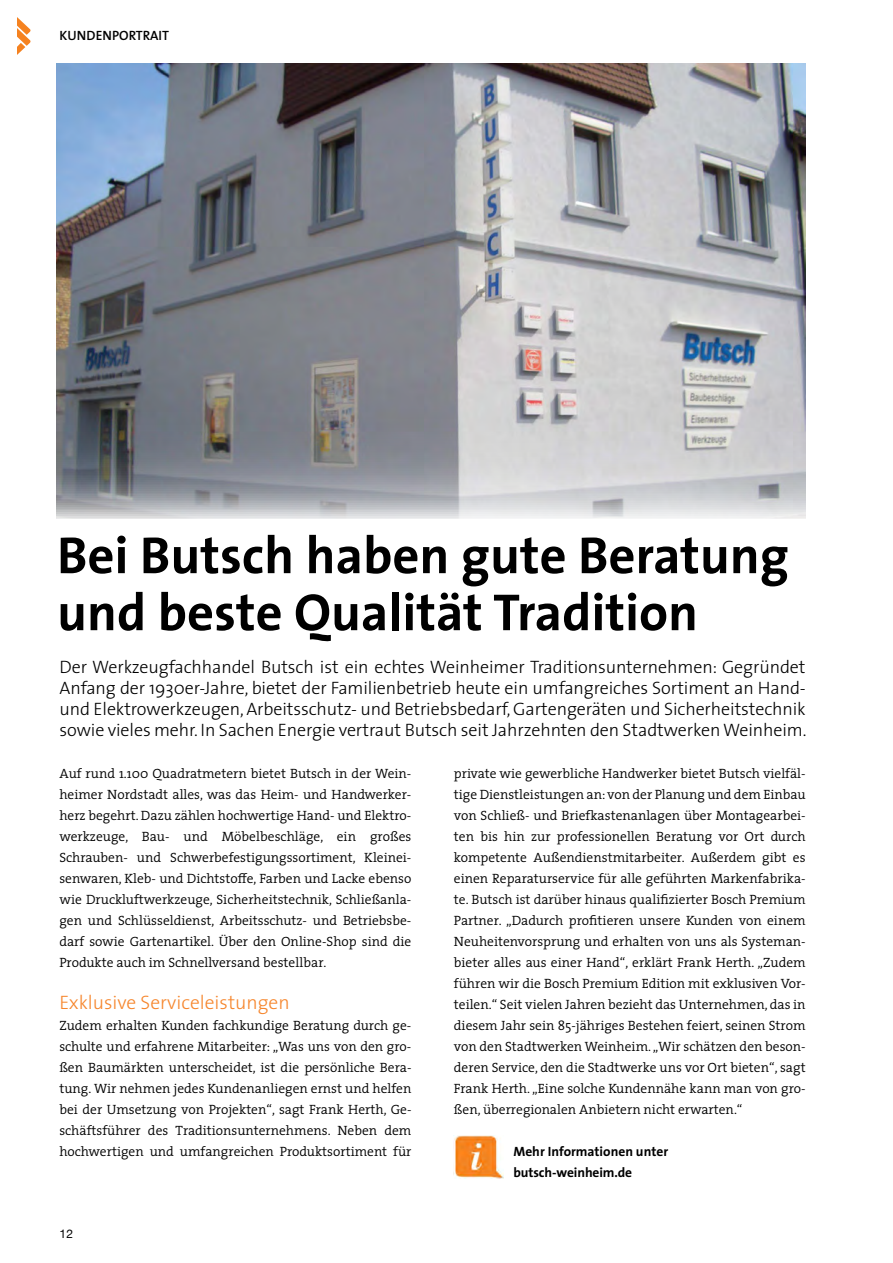
<style>
.page{position:relative;width:893px;height:1263px;background:#fff}
.page>*{position:absolute;margin:0;border:0;box-sizing:border-box;transform-origin:0 0}
.t1{font:700 52.5px/57px "The Sans";color:#000}
.t2{font:300 19.5px "The Sans";color:#f6862d}
.t3{font:300 18px/21px "The Sans";letter-spacing:-.005em;color:#000;text-align:justify}
.t4{font:300 13.5px/21px "The Serif";color:#000;text-align:justify}
.t5{font:700 13.5px/21px "The Sans";letter-spacing:-.005em;color:#000}
.t6{font:600 13.5px "The Sans";color:#000}
.t7{font:12px "Helvetica Neue";color:#000}
</style>
<div class="page">
<svg style="left:17px;top:17px;width:13px;height:38px"></svg>
<img style="left:57px;top:64px;width:749px;height:455px">
<img style="left:454px;top:1135px;width:50px;height:43px">
<p class="t6" style="left:60px;top:27px;width:111px">KUNDENPORTRAIT</p>
<h1 class="t1" style="left:57px;top:527px;width:733px">Bei Butsch haben gute Beratung und beste Qualität Tradition</h1>
<p class="t3" style="left:60px;top:657px;width:748px">Der Werkzeugfachhandel Butsch ist ein echtes Weinheimer Traditionsunternehmen: Gegründet Anfang der 1930er-Jahre, bietet der Familienbetrieb heute ein umfangreiches Sortiment an Hand&shy;und Elektrowerkzeugen, Arbeitsschutz- und Betriebsbedarf, Gartengeräten und Sicherheitstechnik sowie vieles mehr. In Sachen Energie vertraut Butsch seit Jahrzehnten den Stadtwerken Weinheim.</p>
<p class="t4" style="left:59px;top:763px;width:354px">Auf rund 1.100 Quadratmetern bietet Butsch in der Wein&shy;heimer Nordstadt alles, was das Heim- und Handwerker&shy;herz begehrt. Dazu zählen hochwertige Hand- und Elektro&shy;werkzeuge, Bau- und Möbelbeschläge, ein großes Schrauben- und Schwerbefestigungssortiment, Kleinei&shy;senwaren, Kleb- und Dichtstoffe, Farben und Lacke ebenso wie Druckluftwerkzeuge, Sicherheitstechnik, Schließanla&shy;gen und Schlüsseldienst, Arbeitsschutz- und Betriebsbe&shy;darf sowie Gartenartikel. Über den Online-Shop sind die Produkte auch im Schnellversand bestellbar.</p>
<h2 class="t2" style="left:59px;top:990px;width:232px">Exklusive Serviceleistungen</h2>
<p class="t4" style="left:59px;top:1015px;width:354px">Zudem erhalten Kunden fachkundige Beratung durch ge&shy;schulte und erfahrene Mitarbeiter: „Was uns von den gro&shy;ßen Baumärkten unterscheidet, ist die persönliche Bera&shy;tung. Wir nehmen jedes Kundenanliegen ernst und helfen bei der Umsetzung von Projekten“, sagt Frank Herth, Ge&shy;schäftsführer des Traditionsunternehmens. Neben dem hochwertigen und umfangreichen Produktsortiment für</p>
<p class="t4" style="left:454px;top:763px;width:353px">private wie gewerbliche Handwerker bietet Butsch vielfäl&shy;tige Dienstleistungen an: von der Planung und dem Einbau von Schließ- und Briefkastenanlagen über Montagearbei&shy;ten bis hin zur professionellen Beratung vor Ort durch kompetente Außendienstmitarbeiter. Außerdem gibt es einen Reparaturservice für alle geführten Markenfabrika&shy;te. Butsch ist darüber hinaus qualifizierter Bosch Premium Partner. „Dadurch profitieren unsere Kunden von einem Neuheitenvorsprung und erhalten von uns als Systeman&shy;bieter alles aus einer Hand“, erklärt Frank Herth. „Zudem führen wir die Bosch Premium Edition mit exklusiven Vor&shy;teilen.“ Seit vielen Jahren bezieht das Unternehmen, das in diesem Jahr sein 85-jähriges Bestehen feiert, seinen Strom von den Stadtwerken Weinheim. „Wir schätzen den beson&shy;deren Service, den die Stadtwerke uns vor Ort bieten“, sagt Frank Herth. „Eine solche Kundennähe kann man von gro&shy;ßen, überregionalen Anbietern nicht erwarten.“</p>
<p class="t5" style="left:513px;top:1141px;width:156px">Mehr Informationen unter butsch-weinheim.de</p>
<p class="t7" style="left:60px;top:1227px;width:15px">12</p>
</div>
